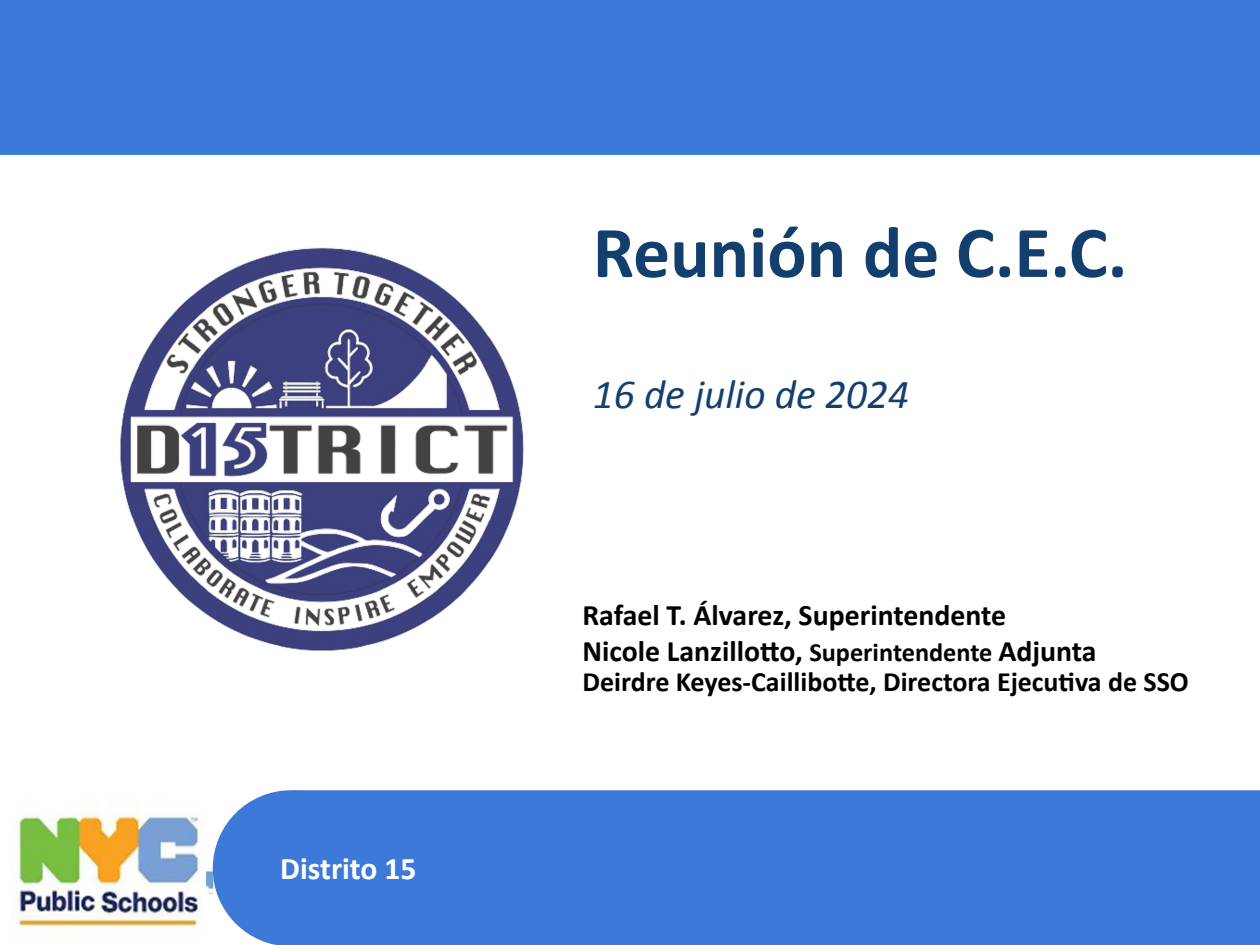
<style>
.page{position:relative;width:1260px;height:945px;background:#fff}
.page>*{position:absolute;margin:0;border:0;box-sizing:border-box;transform-origin:0 0}
.t1{font:700 73.5px "Calibri";color:#133f6f}
.t2{font:italic 41.3px "Calibri";color:#133f6f}
.t3{font:700 31.5px "Calibri";color:#fff}
.t4{font:700 29.75px/35.7px "Calibri";color:#000}
.t5{font:700 28px "Calibri";color:#000}
.s1{font-size:26.25px}
</style>
<div class="page">
<svg style="left:213px;top:790px;width:80px;height:155px"></svg>
<div style="left:0;top:0;width:1260px;height:155px;background:#3c79d8"></div>
<div style="left:293px;top:790px;width:967px;height:155px;background:#3c79d8"></div>
<div style="left:1px;top:894px;width:214px;height:51px;background:#fff"></div>
<img style="left:10px;top:811px;width:196px;height:117px">
<img style="left:120px;top:247px;width:404px;height:404px">
<p class="t3" style="left:280px;top:846px;width:138px">Distrito 15</p>
<h1 class="t1" style="left:593px;top:201px;width:536px">Reunión de C.E.C.</h1>
<h2 class="t2" style="left:593px;top:366px;width:318px">16 de julio de 2024</h2>
<p class="t4" style="left:582px;top:597px;width:516px">Rafael T. Álvarez, Superintendente<br>Nicole Lanzillotto, <span class="s1">Superintendente</span> Adjunta</p>
<p class="t5" style="left:582px;top:662px;width:608px">Deirdre Keyes-Caillibotte, Directora Ejecutiva de SSO</p>
</div>
